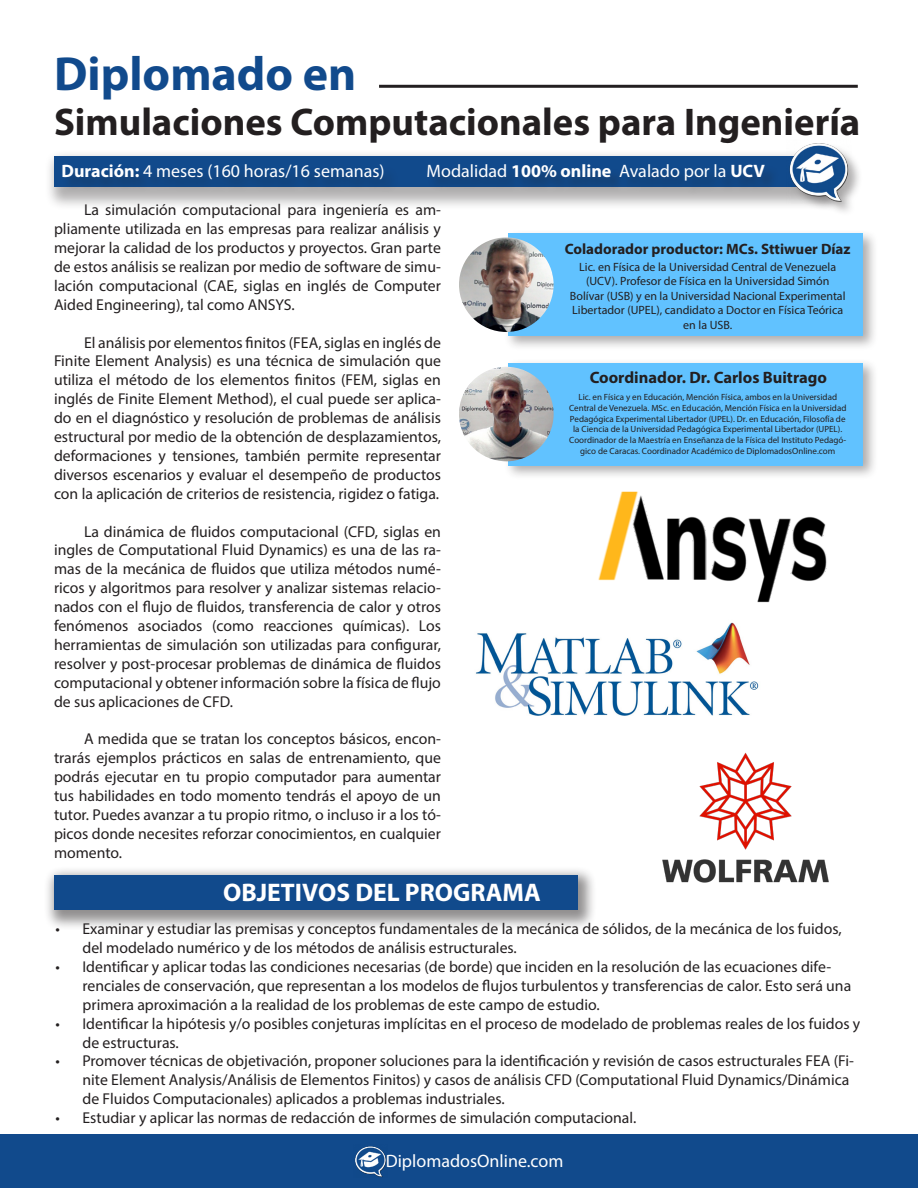
<style>
.page{position:relative;width:918px;height:1188px;background:#fff}
.page>*{position:absolute;margin:0;border:0;box-sizing:border-box;transform-origin:0 0}
.t1{font:700 48px "Myriad Pro";color:#114a8c}
.t2{font:700 38.7px "Myriad Pro";color:#231f20}
.t3{font:700 25.5px "Myriad Pro";color:#fff}
.t4{font:18px "Myriad Pro";color:#fff}
.t5{font:700 16.5px "Myriad Pro";color:#231f20}
.t6{font:15.75px/18.9px "Myriad Pro";color:#231f20;text-align:justify}
.t7{font:700 15px "Myriad Pro";color:#231f20}
.t8{font:12px/14.4px "Myriad Pro";color:#231f20;text-align:center}
.t9{font:9px/10.8px "Myriad Pro";color:#231f20;text-align:center}
.s1{font-weight:700}
</style>
<div class="page">
<div style="left:45px;top:149px;width:800px;height:62px;background:#231f20;opacity:.35"></div>
<div style="left:54px;top:156px;width:770px;height:31px;background:#114a8c"></div>
<div style="left:43px;top:866px;width:554px;height:65px;background:#231f20;opacity:.5"></div>
<div style="left:54px;top:875px;width:523px;height:35px;background:#114a8c"></div>
<div style="left:790px;top:143px;width:73px;height:74px;background:#231f20;opacity:.35"></div>
<img style="left:787px;top:143px;width:65px;height:61px">
<div style="left:504px;top:229px;width:374px;height:122px;background:#231f20;opacity:.37"></div>
<div style="left:508px;top:234px;width:354px;height:102px;background:#61c2ff"></div>
<img style="left:459px;top:237px;width:95px;height:95px;border-radius:47px">
<div style="left:0;top:1134px;width:918px;height:54px;background:#114a8c"></div>
<hr style="left:379px;top:85px;width:479px;height:3px;background:#231f20">
<img style="left:598px;top:491px;width:229px;height:112px">
<div style="left:504px;top:358px;width:374px;height:122px;background:#231f20;opacity:.37"></div>
<div style="left:508px;top:363px;width:354px;height:102px;background:#61c2ff"></div>
<img style="left:459px;top:367px;width:95px;height:94px;border-radius:47px">
<img style="left:476px;top:622px;width:283px;height:94px">
<img style="left:662px;top:752px;width:167px;height:131px">
<div style="left:61px;top:164px;width:719px;height:32px;background:#231f20;opacity:.35"></div>
<img style="left:355px;top:1146px;width:31px;height:31px">
<p class="t1" style="left:54px;top:43px;width:304px">Diplomado en</p>
<p class="t2" style="left:54px;top:97px;width:808px">Simulaciones Computacionales para Ingeniería</p>
<p class="t4" style="left:61px;top:160px;width:325px"><span class="s1">Duración:</span> 4 meses (160 horas/16 semanas)</p>
<p class="t4" style="left:427px;top:160px;width:340px">Modalidad <span class="s1">100% online</span> Avalado por la <span class="s1">UCV</span></p>
<p class="t6" style="left:54px;top:200px;width:389px;text-indent:30px">La simulación computacional para ingeniería es am&shy;pliamente utilizada en las empresas para realizar análisis y mejorar la calidad de los productos y proyectos. Gran parte de estos análisis se realizan por medio de software de simu&shy;lación computacional (CAE, siglas en inglés de Computer Aided Engineering), tal como ANSYS.</p>
<p class="t6" style="left:54px;top:333px;width:389px;text-indent:30px">El análisis por elementos finitos (FEA, siglas en inglés de Finite Element Analysis) es una técnica de simulación que utiliza el método de los elementos finitos (FEM, siglas en inglés de Finite Element Method), el cual puede ser aplica&shy;do en el diagnóstico y resolución de problemas de análisis estructural por medio de la obtención de desplazamientos, deformaciones y tensiones, también permite representar diversos escenarios y evaluar el desempeño de productos con la aplicación de criterios de resistencia, rigidez o fatiga.</p>
<p class="t6" style="left:54px;top:522px;width:389px;text-indent:30px">La dinámica de fluidos computacional (CFD, siglas en ingles de Computational Fluid Dynamics) es una de las ra&shy;mas de la mecánica de fluidos que utiliza métodos numé&shy;ricos y algoritmos para resolver y analizar sistemas relacio&shy;nados con el flujo de fluidos, transferencia de calor y otros fenómenos asociados (como reacciones químicas). Los herramientas de simulación son utilizadas para configurar, resolver y post-procesar problemas de dinámica de fluidos computacional y obtener información sobre la física de flujo de sus aplicaciones de CFD.</p>
<p class="t6" style="left:54px;top:729px;width:389px;text-indent:30px">A medida que se tratan los conceptos básicos, encon&shy;trarás ejemplos prácticos en salas de entrenamiento, que podrás ejecutar en tu propio computador para aumentar tus habilidades en todo momento tendrás el apoyo de un tutor. Puedes avanzar a tu propio ritmo, o incluso ir a los tó&shy;picos donde necesites reforzar conocimientos, en cualquier momento.</p>
<p class="t3" style="left:223px;top:875px;width:319px">OBJETIVOS DEL PROGRAMA</p>
<p class="t7" style="left:565px;top:239px;width:287px">Coladorador productor: MCs. Sttiwuer Díaz</p>
<p class="t8" style="left:570px;top:259px;width:277px">Lic. en Física de la Universidad Central de Venezuela (UCV). Profesor de Física en la Universidad Simón Bolívar (USB) y en la Universidad Nacional Experimental Libertador (UPEL), candidato a Doctor en Física Teórica en la USB.</p>
<p class="t5" style="left:590px;top:367px;width:239px">Coordinador. Dr. Carlos Buitrago</p>
<p class="t9" style="left:569px;top:391px;width:279px">Lic. en Física y en Educación, Mención Física, ambos en la Universidad Central de Venezuela. MSc. en Educación, Mención Física en la Universidad Pedagógica Experimental Libertador (UPEL). Dr. en Educación, Filosofía de la Ciencia de la Universidad Pedagógica Experimental Libertador (UPEL).<br>Coordinador de la Maestría en Enseñanza de la Física del Instituto Pedagó&shy;gico de Caracas. Coordinador Académico de DiplomadosOnline.com</p>
<p class="t6" style="left:82px;top:919px;width:761px;text-indent:-27px">• Examinar y estudiar las premisas y conceptos fundamentales de la mecánica de sólidos, de la mecánica de los fuidos, del modelado numérico y de los métodos de análisis estructurales.</p>
<p class="t6" style="left:82px;top:957px;width:770px;text-align:left;text-indent:-27px">• Identificar y aplicar todas las condiciones necesarias (de borde) que inciden en la resolución de las ecuaciones dife&shy;renciales de conservación, que representan a los modelos de flujos turbulentos y transferencias de calor. Esto será una primera aproximación a la realidad de los problemas de este campo de estudio.</p>
<p class="t6" style="left:82px;top:1014px;width:779px;text-indent:-27px">• Identificar la hipótesis y/o posibles conjeturas implícitas en el proceso de modelado de problemas reales de los fuidos y de estructuras.</p>
<p class="t6" style="left:82px;top:1052px;width:773px;text-align:left;text-indent:-27px">• Promover técnicas de objetivación, proponer soluciones para la identificación y revisión de casos estructurales FEA (Fi&shy;nite Element Analysis/Análisis de Elementos Finitos) y casos de análisis CFD (Computational Fluid Dynamics/Dinámica de Fluidos Computacionales) aplicados a problemas industriales.</p>
<p class="t6" style="left:55px;top:1108px;width:582px">• Estudiar y aplicar las normas de redacción de informes de simulación computacional.</p>
<p class="t4" style="left:386px;top:1149px;width:179px">DiplomadosOnline.com</p>
</div>
